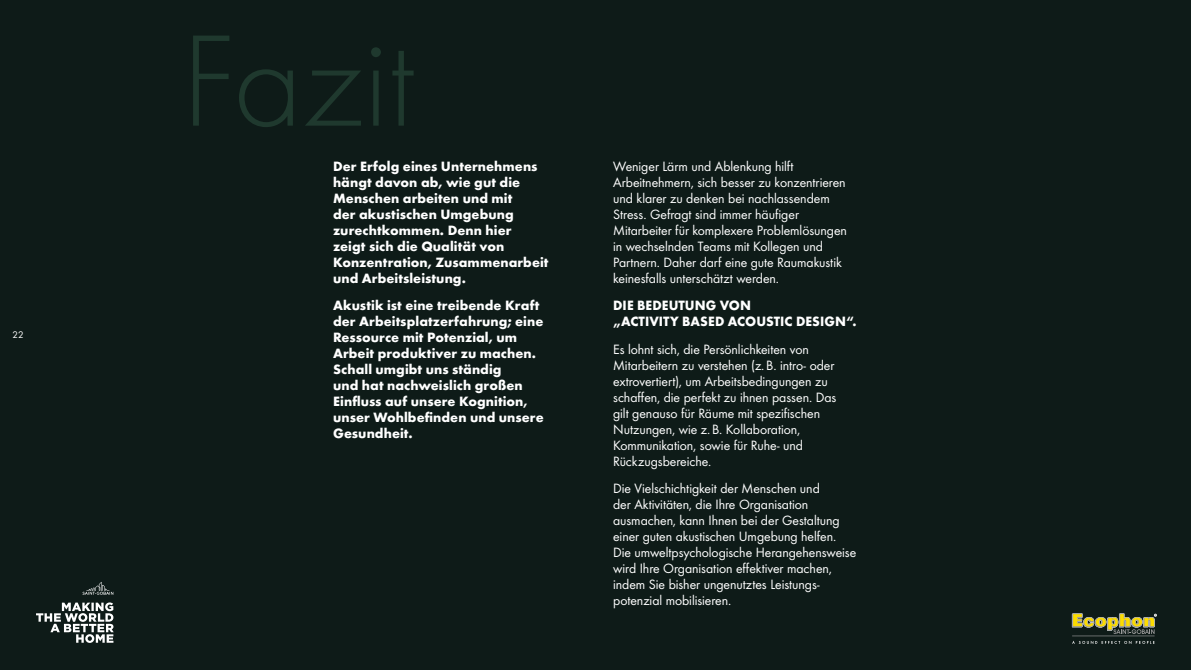
<style>
.page{position:relative;width:1191px;height:670px;background:#0e1b18}
.page>*{position:absolute;margin:0;border:0;box-sizing:border-box;transform-origin:0 0}
.t1{font:300 135px "Futura";color:#1f392e}
.t2{font:14px/16px "Futura Boo";letter-spacing:-.005em;color:#fff}
.t3{font:700 14px/16px "Futura";letter-spacing:.005em;color:#fff}
.t4{font:10px "Futura Boo";color:#fff}
</style>
<div class="page">
<svg style="left:82px;top:582px;width:31px;height:13px"></svg>
<svg style="left:36px;top:602px;width:78px;height:41px"></svg>
<hr style="left:1072px;top:635px;width:82px;height:1px;background:#999">
<svg style="left:1071px;top:613px;width:86px;height:21px"></svg>
<svg style="left:1072px;top:641px;width:82px;height:3px"></svg>
<p class="t4" style="left:12px;top:329px;width:13px">22</p>
<h1 class="t1" style="left:181px;top:5px;width:235px">Fazit</h1>
<p class="t3" style="left:333px;top:158px;width:217px">Der Erfolg eines Unternehmens hängt davon ab, wie gut die<br>Menschen arbeiten und mit<br>der akustischen Umgebung zurechtkommen. Denn hier<br>zeigt sich die Qualität von<br>Konzentration, Zusammenarbeit und Arbeitsleistung.</p>
<p class="t3" style="left:333px;top:297px;width:212px">Akustik ist eine treibende Kraft der Arbeitsplatzerfahrung; eine<br>Ressource mit Potenzial, um<br>Arbeit produktiver zu machen.<br>Schall umgibt uns ständig<br>und hat nachweislich großen<br>Einfluss auf unsere Kognition, unser Wohlbefinden und unsere<br>Gesundheit.</p>
<p class="t2" style="left:613px;top:159px;width:235px">Weniger Lärm und Ablenkung hilft Arbeitnehmern, sich besser zu konzentrieren und klarer zu denken bei nachlassendem Stress. Gefragt sind immer häufiger Mitarbeiter für komplexere Problemlösungen in wechselnden Teams mit Kollegen und Partnern. Daher darf eine gute Raumakustik keinesfalls unterschätzt werden.</p>
<p class="t3" style="left:613px;top:297px;width:245px">Die Bedeutung von<br>„Activity Based Acoustic Design“.</p>
<p class="t2" style="left:613px;top:341px;width:225px">Es lohnt sich, die Persönlichkeiten von Mitarbeitern zu verstehen (z.B. intro- oder extrovertiert), um Arbeitsbedingungen zu schaffen, die perfekt zu ihnen passen. Das gilt genauso für Räume mit spezifischen Nutzungen, wie z.B. Kollaboration, Kommunikation, sowie für Ruhe- und Rückzugsbereiche.</p>
<p class="t2" style="left:613px;top:481px;width:245px">Die Vielschichtigkeit der Menschen und<br>der Aktivitäten, die Ihre Organisation ausmachen, kann Ihnen bei der Gestaltung einer guten akustischen Umgebung helfen.<br>Die umweltpsychologische Herangehensweise wird Ihre Organisation effektiver machen, indem Sie bisher ungenutztes Leistungs&shy;potenzial mobilisieren.</p>
</div>
